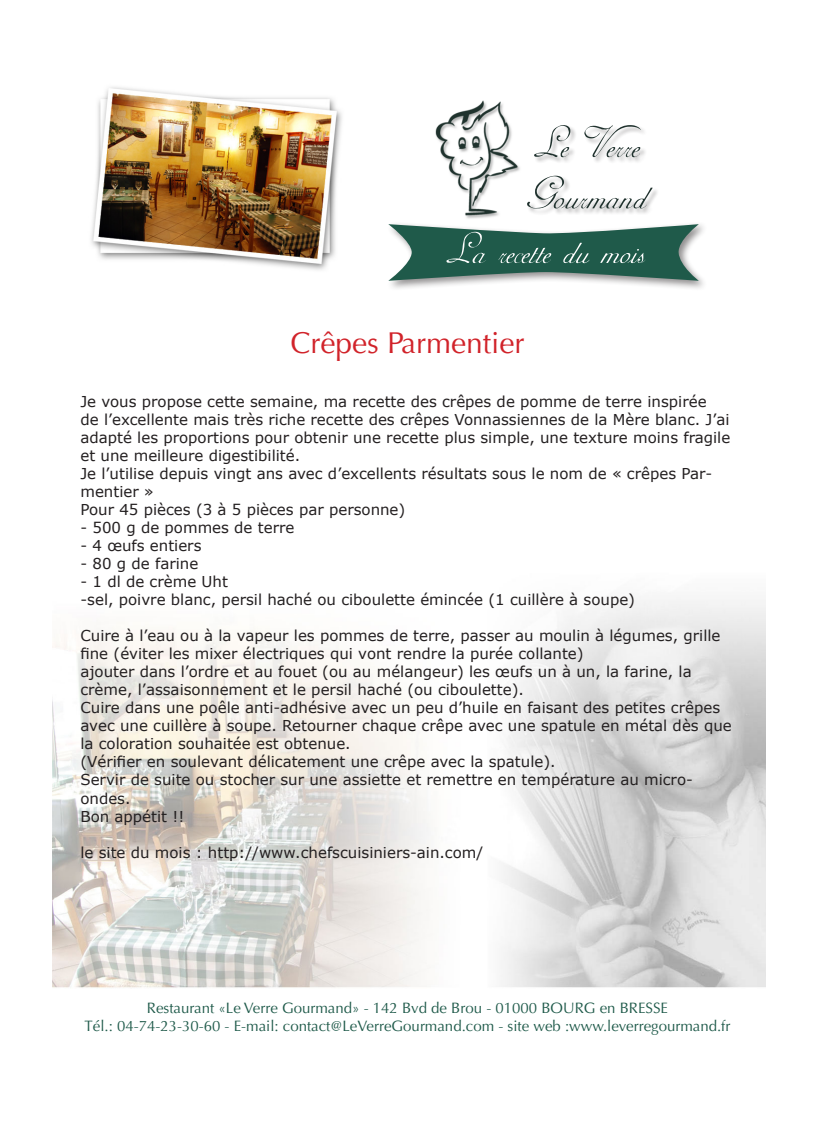
<style>
.page{position:relative;width:815px;height:1124px;background:#fff}
.page>*{position:absolute;margin:0;border:0;box-sizing:border-box;transform-origin:0 0}
.t1{font:51.25px "Adine Kirnberg Script";color:#20322e}
.t2{font:50px "Adine Kirnberg Script";color:#fff}
.t3{font:30px "Optima LT";color:#d1232a}
.t4{font:15px/18px "Verdana";color:#231f20}
.t5{font:15px "Optima LT";color:#1f5a4a}
</style>
<div class="page">
<img style="left:52px;top:599px;width:713px;height:389px">
<div style="left:527px;top:125px;width:132px;height:91px;background:#231f20;opacity:.44"></div>
<img style="left:91px;top:87px;width:251px;height:183px">
<img style="left:435px;top:100px;width:85px;height:119px">
<div style="left:385px;top:221px;width:322px;height:69px;background:#231f20;opacity:.5"></div>
<svg style="left:388px;top:224px;width:311px;height:57px;background:#537e72"></svg>
<p class="t1" style="left:532px;top:124px;width:110px">Le Verre</p>
<p class="t1" style="left:525px;top:176px;width:123px">Gourmand</p>
<p class="t2" style="left:445px;top:231px;width:201px">La recette du mois</p>
<p class="t3" style="left:291px;top:325px;width:235px">Crêpes Parmentier</p>
<p class="t4" style="left:80px;top:392px;width:651px">Je vous propose cette semaine, ma recette des crêpes de pomme de terre inspirée<br>de l’excellente mais très riche recette des crêpes Vonnassiennes de la Mère blanc. J’ai adapté les proportions pour obtenir une recette plus simple, une texture moins fragile et une meilleure digestibilité.</p>
<p class="t4" style="left:80px;top:464px;width:633px">Je l’utilise depuis vingt ans avec d’excellents résultats sous le nom de « crêpes Par&shy;mentier »</p>
<p class="t4" style="left:80px;top:500px;width:326px">Pour 45 pièces (3 à 5 pièces par personne)</p>
<p class="t4" style="left:80px;top:518px;width:216px">- 500 g de pommes de terre</p>
<p class="t4" style="left:80px;top:536px;width:123px">- 4 œufs entiers</p>
<p class="t4" style="left:80px;top:554px;width:119px">- 80 g de farine</p>
<p class="t4" style="left:80px;top:572px;width:149px">- 1 dl de crème Uht</p>
<p class="t4" style="left:80px;top:590px;width:556px">-sel, poivre blanc, persil haché ou ciboulette émincée (1 cuillère à soupe)</p>
<p class="t4" style="left:80px;top:626px;width:642px">Cuire à l’eau ou à la vapeur les pommes de terre, passer au moulin à légumes, grille fine (éviter les mixer électriques qui vont rendre la purée collante)</p>
<p class="t4" style="left:80px;top:662px;width:613px">ajouter dans l’ordre et au fouet (ou au mélangeur) les œufs un à un, la farine, la crème, l’assaisonnement et le persil haché (ou ciboulette).</p>
<p class="t4" style="left:80px;top:698px;width:653px">Cuire dans une poêle anti-adhésive avec un peu d’huile en faisant des petites crêpes avec une cuillère à soupe. Retourner chaque crêpe avec une spatule en métal dès que la coloration souhaitée est obtenue.</p>
<p class="t4" style="left:80px;top:752px;width:477px">(Vérifier en soulevant délicatement une crêpe avec la spatule).</p>
<p class="t4" style="left:80px;top:770px;width:614px">Servir de suite ou stocher sur une assiette et remettre en température au micro&shy;ondes.</p>
<p class="t4" style="left:80px;top:806px;width:105px">Bon appétit !!</p>
<p class="t4" style="left:80px;top:842px;width:404px">le site du mois : http://www.chefscuisiniers-ain.com/</p>
<p class="t5" style="left:147px;top:999px;width:523px">Restaurant «Le Verre Gourmand» - 142 Bvd de Brou - 01000 BOURG en BRESSE</p>
<p class="t5" style="left:85px;top:1017px;width:647px">Tél.: 04-74-23-30-60 - E-mail: contact@LeVerreGourmand.com - site web :www.leverregourmand.fr</p>
</div>
